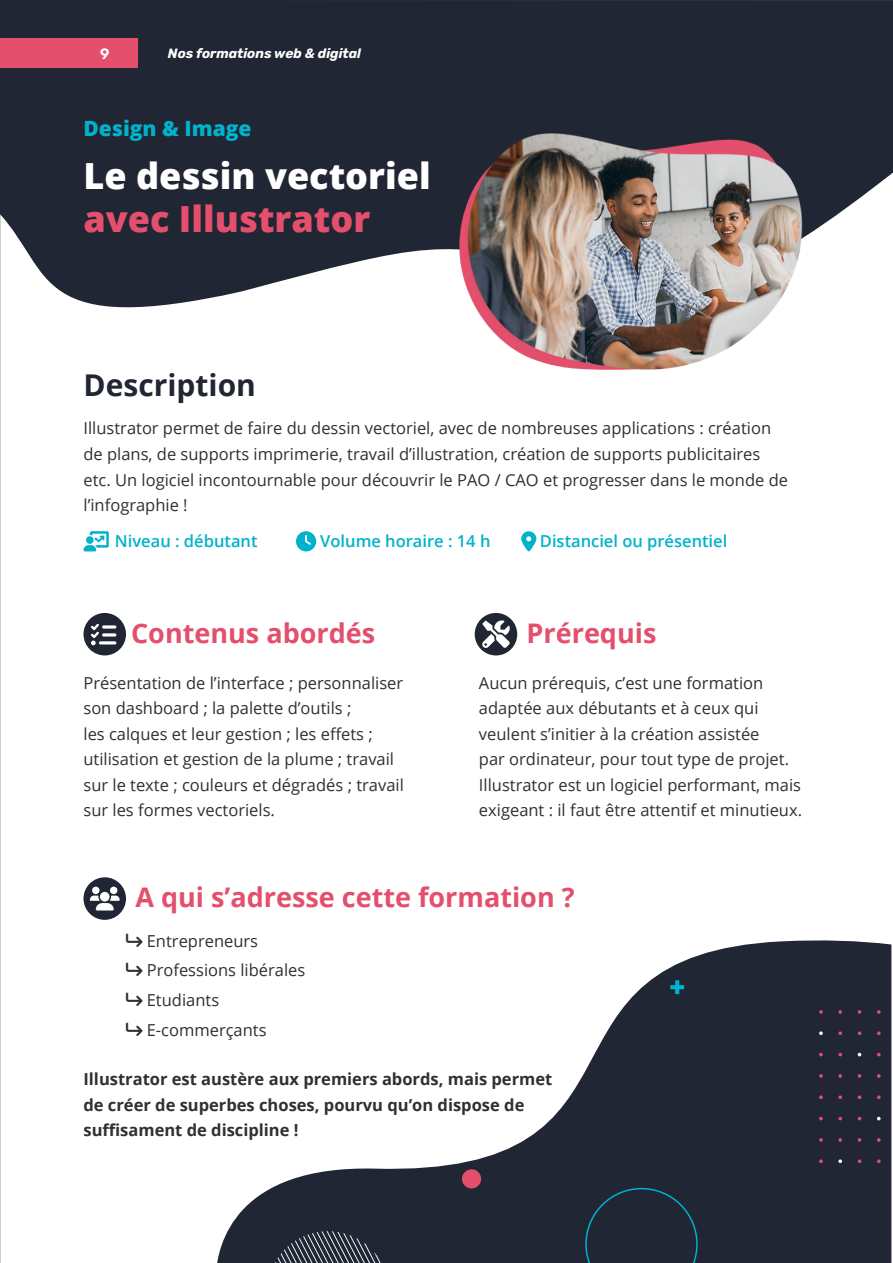
<style>
.page{position:relative;width:893px;height:1263px;background:#fff}
.page>*{position:absolute;margin:0;border:0;box-sizing:border-box;transform-origin:0 0}
.Sub_Headline{font:800 36px "Open Sans";color:#fff}
.Sub_Headline-2{font:800 36px "Open Sans";color:#e34f6c}
.Headliners{font:700 30px "Open Sans";color:#202633}
.Headliners-2{font:700 27px "Open Sans";color:#e34f6c}
.Sub_Headline-3{font:800 21px "Open Sans";color:#00b2cb}
.Body_Text{font:16.5px/25.5px "Open Sans";color:#312f30}
.Body_Text-2{font:700 16.5px/25.5px "Open Sans";color:#312f30}
.Headliners-3{font:600 16.5px "Open Sans";color:#00b2cb}
.t1{font:600 15px "Rubik";color:#fff}
.t2{font:italic 700 13.5px "Rubik";color:#fffeff}
</style>
<div class="page">
<svg style="left:217px;top:940px;width:674px;height:323px;fill:#202633"></svg>
<svg style="left:268px;top:1231px;width:120px;height:32px;background:#3c414c"></svg>
<svg style="left:0;top:0;width:893px;height:338px;fill:#202633"></svg>
<div style="left:83px;top:613px;width:43px;height:42px;background:#202633;border-radius:50%"></div>
<svg style="left:91px;top:624px;width:25px;height:21px"></svg>
<div style="left:475px;top:613px;width:42px;height:42px;background:#202633;border-radius:50%"></div>
<svg style="left:482px;top:620px;width:28px;height:28px"></svg>
<div style="left:83px;top:877px;width:43px;height:43px;background:#202633;border-radius:50%"></div>
<svg style="left:90px;top:887px;width:30px;height:23px"></svg>
<svg style="left:84px;top:531px;width:25px;height:20px"></svg>
<svg style="left:296px;top:531px;width:20px;height:20px"></svg>
<svg style="left:521px;top:531px;width:15px;height:20px"></svg>
<img style="left:434px;top:47px;width:402px;height:323px">
<svg style="left:819px;top:1010px;width:4px;height:4px"></svg>
<svg style="left:838px;top:1010px;width:4px;height:4px"></svg>
<svg style="left:858px;top:1010px;width:3px;height:4px"></svg>
<svg style="left:877px;top:1010px;width:4px;height:4px"></svg>
<svg style="left:819px;top:1031px;width:4px;height:4px"></svg>
<svg style="left:838px;top:1031px;width:4px;height:4px"></svg>
<svg style="left:858px;top:1031px;width:3px;height:4px"></svg>
<svg style="left:877px;top:1031px;width:4px;height:4px"></svg>
<svg style="left:819px;top:1053px;width:4px;height:3px"></svg>
<svg style="left:838px;top:1053px;width:4px;height:3px"></svg>
<svg style="left:877px;top:1053px;width:4px;height:3px"></svg>
<svg style="left:819px;top:1074px;width:4px;height:4px"></svg>
<svg style="left:838px;top:1074px;width:4px;height:4px"></svg>
<svg style="left:858px;top:1074px;width:3px;height:4px"></svg>
<svg style="left:877px;top:1074px;width:4px;height:4px"></svg>
<svg style="left:819px;top:1095px;width:4px;height:4px"></svg>
<svg style="left:838px;top:1095px;width:4px;height:4px"></svg>
<svg style="left:858px;top:1095px;width:3px;height:4px"></svg>
<svg style="left:877px;top:1095px;width:4px;height:4px"></svg>
<svg style="left:819px;top:1117px;width:4px;height:3px"></svg>
<svg style="left:838px;top:1117px;width:4px;height:3px"></svg>
<svg style="left:877px;top:1117px;width:4px;height:3px"></svg>
<svg style="left:819px;top:1138px;width:4px;height:4px"></svg>
<svg style="left:838px;top:1138px;width:4px;height:4px"></svg>
<svg style="left:858px;top:1138px;width:3px;height:4px"></svg>
<svg style="left:877px;top:1138px;width:4px;height:4px"></svg>
<svg style="left:819px;top:1159px;width:4px;height:4px"></svg>
<svg style="left:838px;top:1159px;width:4px;height:4px"></svg>
<svg style="left:858px;top:1159px;width:3px;height:4px"></svg>
<svg style="left:877px;top:1159px;width:4px;height:4px"></svg>
<div style="left:462px;top:1169px;width:19px;height:19px;background:#e34f6b;border-radius:50%"></div>
<svg style="left:670px;top:980px;width:14px;height:14px"></svg>
<div style="left:585px;top:1188px;width:113px;height:75px;background:#202633"></div>
<div style="left:0;top:38px;width:138px;height:30px;background:#e34f6c"></div>
<p class="t1" style="left:100px;top:45px;width:11px">9</p>
<p class="t2" style="left:168px;top:45px;width:195px">Nos formations web &amp; digital</p>
<p class="Sub_Headline-3" style="left:83px;top:113px;width:170px">Design &amp; Image</p>
<p class="Sub_Headline" style="left:83px;top:149px;width:349px">Le dessin vectoriel</p>
<p class="Sub_Headline-2" style="left:83px;top:192px;width:288px">avec Illustrator</p>
<p class="Headliners" style="left:83px;top:364px;width:174px">Description</p>
<p class="Body_Text" style="left:83px;top:415px;width:706px">Illustrator permet de faire du dessin vectoriel, avec de nombreuses applications : création de plans, de supports imprimerie, travail d’illustration, création de supports publicitaires etc. Un logiciel incontournable pour découvrir le PAO / CAO et progresser dans le monde de l’infographie !</p>
<p class="Headliners-3" style="left:115px;top:529px;width:144px">Niveau : débutant</p>
<p class="Headliners-3" style="left:320px;top:529px;width:172px">Volume horaire : 14 h</p>
<p class="Headliners-3" style="left:540px;top:529px;width:189px">Distanciel ou présentiel</p>
<p class="Headliners-2" style="left:131px;top:614px;width:246px">Contenus abordés</p>
<p class="Headliners-2" style="left:527px;top:614px;width:131px">Prérequis</p>
<p class="Body_Text" style="left:83px;top:670px;width:322px">Présentation de l’interface ; personnaliser son dashboard ; la palette d’outils ;<br>les calques et leur gestion ; les effets ; utilisation et gestion de la plume ; travail sur le texte ; couleurs et dégradés ; travail sur les formes vectoriels.</p>
<p class="Body_Text" style="left:479px;top:670px;width:325px">Aucun prérequis, c’est une formation adaptée aux débutants et à ceux qui veulent s’initier à la création assistée<br>par ordinateur, pour tout type de projet.<br>Illustrator est un logiciel performant, mais exigeant : il faut être attentif et minutieux.</p>
<p class="Headliners-2" style="left:135px;top:878px;width:441px">A qui s’adresse cette formation ?</p>
<p class="Body_Text" style="left:147px;top:927px;width:113px">Entrepreneurs</p>
<p class="Body_Text" style="left:147px;top:957px;width:160px">Professions libérales</p>
<p class="Body_Text" style="left:147px;top:987px;width:74px">Etudiants</p>
<p class="Body_Text" style="left:147px;top:1017px;width:121px">E-commerçants</p>
<p class="Body_Text-2" style="left:83px;top:1066px;width:470px">Illustrator est austère aux premiers abords, mais permet de créer de superbes choses, pourvu qu’on dispose de suffisament de discipline !</p>
</div>
